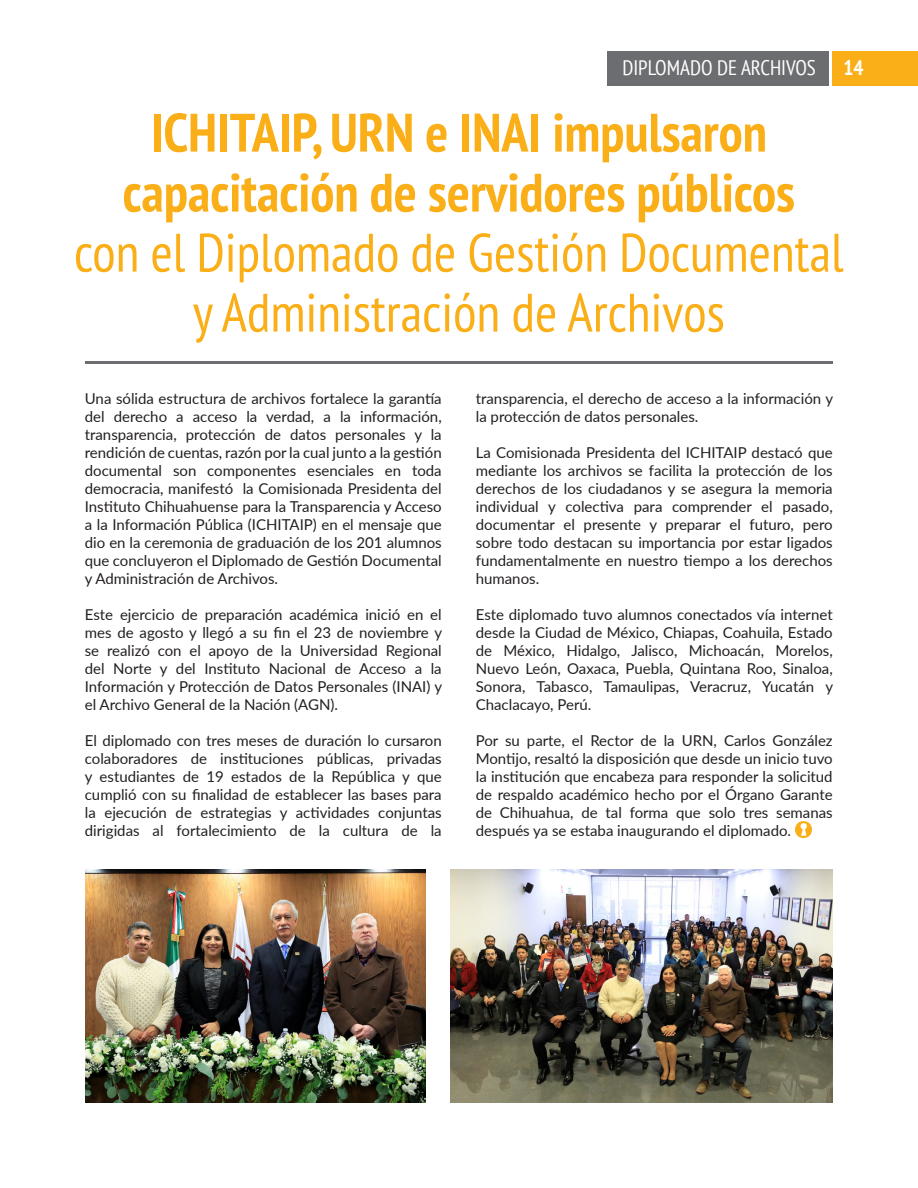
<style>
.page{position:relative;width:918px;height:1188px;background:#fff}
.page>*{position:absolute;margin:0;border:0;box-sizing:border-box;transform-origin:0 0}
.t1{font:700 condensed 54px/60px "PT Sans";color:#faaf18;text-align:center}
.t2{font:condensed 54px/60px "PT Sans";color:#faaf18;text-align:center}
.t3{font:condensed 21px "PT Sans";color:#fff}
.t4{font:700 condensed 21px "PT Sans";color:#fff}
.t5{font:15px/18px "Lato";color:#231f20;text-align:justify}
</style>
<div class="page">
<div style="left:833px;top:51px;width:85px;height:34px;background:#faaf18"></div>
<div style="left:608px;top:51px;width:221px;height:34px;background:#6c6d70"></div>
<hr style="left:85px;top:361px;width:748px;height:3px;background:#6c6d70">
<svg style="left:795px;top:821px;width:17px;height:17px"></svg>
<img style="left:85px;top:869px;width:340px;height:234px">
<img style="left:450px;top:869px;width:383px;height:234px">
<p class="t3" style="left:622px;top:54px;width:195px">DIPLOMADO DE ARCHIVOS</p>
<p class="t4" style="left:844px;top:54px;width:22px">14</p>
<p class="t1" style="left:123px;top:102px;width:674px">ICHITAIP, URN e INAI impulsaron capacitación de servidores públicos</p>
<p class="t2" style="left:74px;top:221px;width:771px">con el Diplomado de Gestión Documental y Administración de Archivos</p>
<p class="t5" style="left:85px;top:389px;width:358px">Una sólida estructura de archivos fortalece la garantía del derecho a acceso la verdad, a la información, transparencia, protección de datos personales y la rendición de cuentas, razón por la cual junto a la gestión documental son componentes esenciales en toda democracia, manifestó la Comisionada Presidenta del Instituto Chihuahuense para la Transparencia y Acceso a la Información Pública (ICHITAIP) en el mensaje que dio en la ceremonia de graduación de los 201 alumnos que concluyeron el Diplomado de Gestión Documental y Administración de Archivos.</p>
<p class="t5" style="left:85px;top:605px;width:359px">Este ejercicio de preparación académica inició en el mes de agosto y llegó a su fin el 23 de noviembre y se realizó con el apoyo de la Universidad Regional del Norte y del Instituto Nacional de Acceso a la Información y Protección de Datos Personales (INAI) y el Archivo General de la Nación (AGN).</p>
<p class="t5" style="left:85px;top:731px;width:358px">El diplomado con tres meses de duración lo cursaron colaboradores de instituciones públicas, privadas y estudiantes de 19 estados de la República y que cumplió con su finalidad de establecer las bases para la ejecución de estrategias y actividades conjuntas dirigidas al fortalecimiento de la cultura de la</p>
<p class="t5" style="left:476px;top:389px;width:359px">transparencia, el derecho de acceso a la información y la protección de datos personales.</p>
<p class="t5" style="left:476px;top:443px;width:358px">La Comisionada Presidenta del ICHITAIP destacó que mediante los archivos se facilita la protección de los derechos de los ciudadanos y se asegura la memoria individual y colectiva para comprender el pasado, documentar el presente y preparar el futuro, pero sobre todo destacan su importancia por estar ligados fundamentalmente en nuestro tiempo a los derechos humanos.</p>
<p class="t5" style="left:476px;top:605px;width:359px">Este diplomado tuvo alumnos conectados vía internet desde la Ciudad de México, Chiapas, Coahuila, Estado de México, Hidalgo, Jalisco, Michoacán, Morelos, Nuevo León, Oaxaca, Puebla, Quintana Roo, Sinaloa, Sonora, Tabasco, Tamaulipas, Veracruz, Yucatán y Chaclacayo, Perú.</p>
<p class="t5" style="left:476px;top:731px;width:358px">Por su parte, el Rector de la URN, Carlos González Montijo, resaltó la disposición que desde un inicio tuvo la institución que encabeza para responder la solicitud de respaldo académico hecho por el Órgano Garante de Chihuahua, de tal forma que solo tres semanas después ya se estaba inaugurando el diplomado.</p>
</div>
